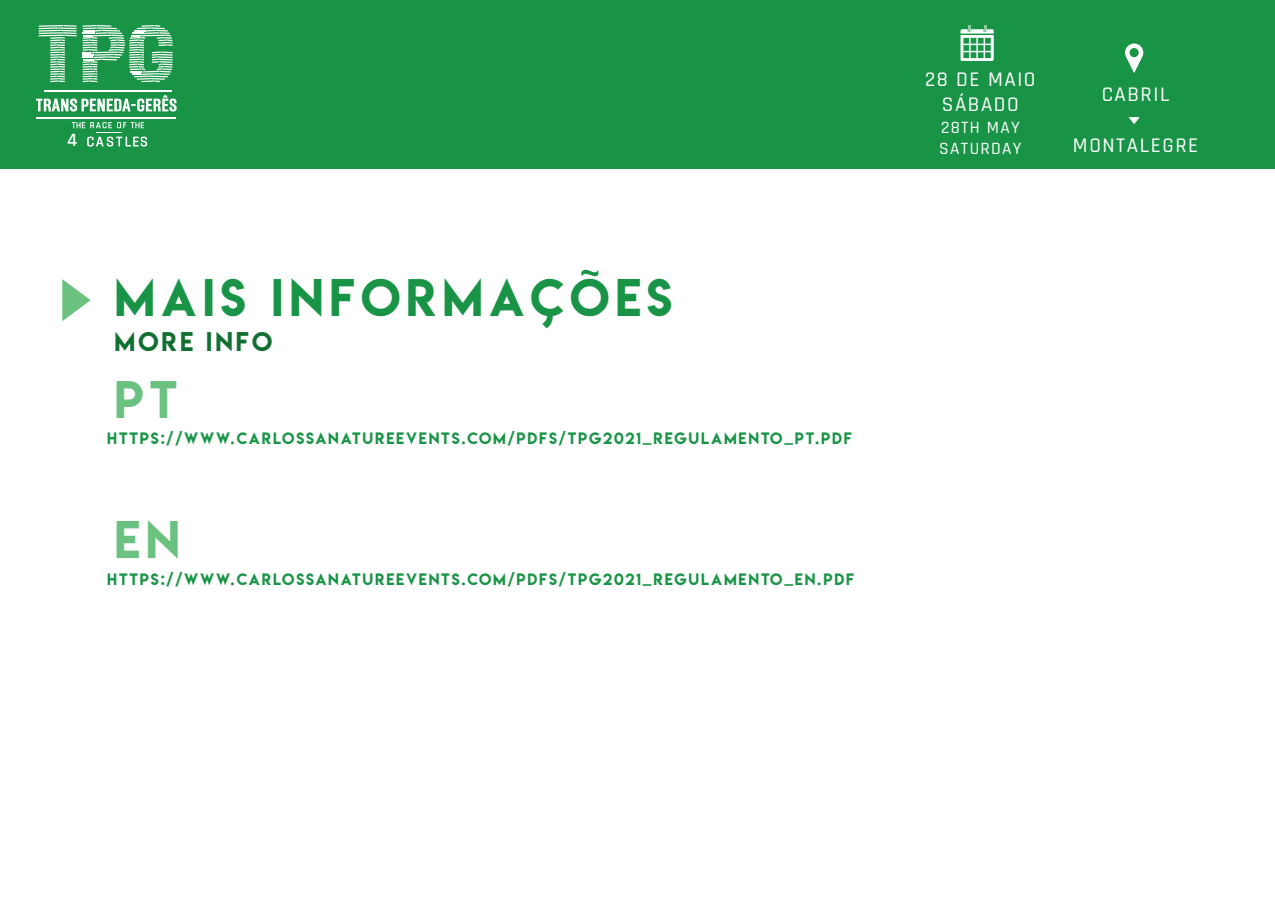
<style>
.page{position:relative;width:1275px;height:911px;background:#fff}
.page>*{position:absolute;margin:0;border:0;box-sizing:border-box;transform-origin:0 0}
.t1{font:46.95px "Lemon Milk";letter-spacing:.125em;color:#199446}
.t2{font:46.95px "Lemon Milk";color:#6ac180}
.t3{font:24px "Lemon Milk";letter-spacing:.125em;color:#117031}
.t4{font:500 21px/25.2px "Rajdhani";letter-spacing:.075em;color:#fff;text-align:center}
.t5{font:600 19.05px "Rajdhani";color:#fff}
.t6{font:500 17.4px/20.9px "Rajdhani";letter-spacing:.075em;color:#fff}
.t7{font:14.7px "Lemon Milk";letter-spacing:.125em;color:#199446}
</style>
<div class="page">
<svg style="left:62px;top:279px;width:29px;height:42px"></svg>
<div style="left:0;top:0;width:1275px;height:169px;background:#199446"></div>
<svg style="left:1125px;top:43px;width:18px;height:30px"></svg>
<svg style="left:1129px;top:117px;width:11px;height:7px"></svg>
<hr style="left:44px;top:90px;width:128px;height:2px;background:#fff">
<hr style="left:37px;top:117px;width:139px;height:1px;background:#fff">
<svg style="left:36px;top:95px;width:141px;height:17px"></svg>
<svg style="left:39px;top:25px;width:37px;height:57px"></svg>
<svg style="left:83px;top:25px;width:90px;height:57px"></svg>
<svg style="left:72px;top:122px;width:75px;height:24px"></svg>
<svg style="left:961px;top:25px;width:33px;height:36px"></svg>
<p class="t5" style="left:67px;top:129px;width:12px">4</p>
<h1 class="t1" style="left:115px;top:264px;width:559px">MAIS INFORMAÇÕES</h1>
<h2 class="t3" style="left:115px;top:324px;width:159px">MORE INFO</h2>
<h1 class="t2" style="left:115px;top:366px;width:64px">PT</h1>
<p class="t7" style="left:107px;top:427px;width:746px">HTTPS://WWW.CARLOSSANATUREEVENTS.COM/PDFS/TPG2021_REGULAMENTO_PT.PDF</p>
<h1 class="t2" style="left:115px;top:506px;width:67px">EN</h1>
<p class="t7" style="left:107px;top:568px;width:748px">HTTPS://WWW.CARLOSSANATUREEVENTS.COM/PDFS/TPG2021_REGULAMENTO_EN.PDF</p>
<h3 class="t4" style="left:925px;top:67px;width:112px">28 DE MAIO<br>SÁBADO</h3>
<p class="t6" style="left:939px;top:117px;width:84px">28TH MAY<br>SATURDAY</p>
<h3 class="t4" style="left:1102px;top:83px;width:69px">CABRIL</h3>
<h3 class="t4" style="left:1073px;top:133px;width:127px">MONTALEGRE</h3>
</div>
